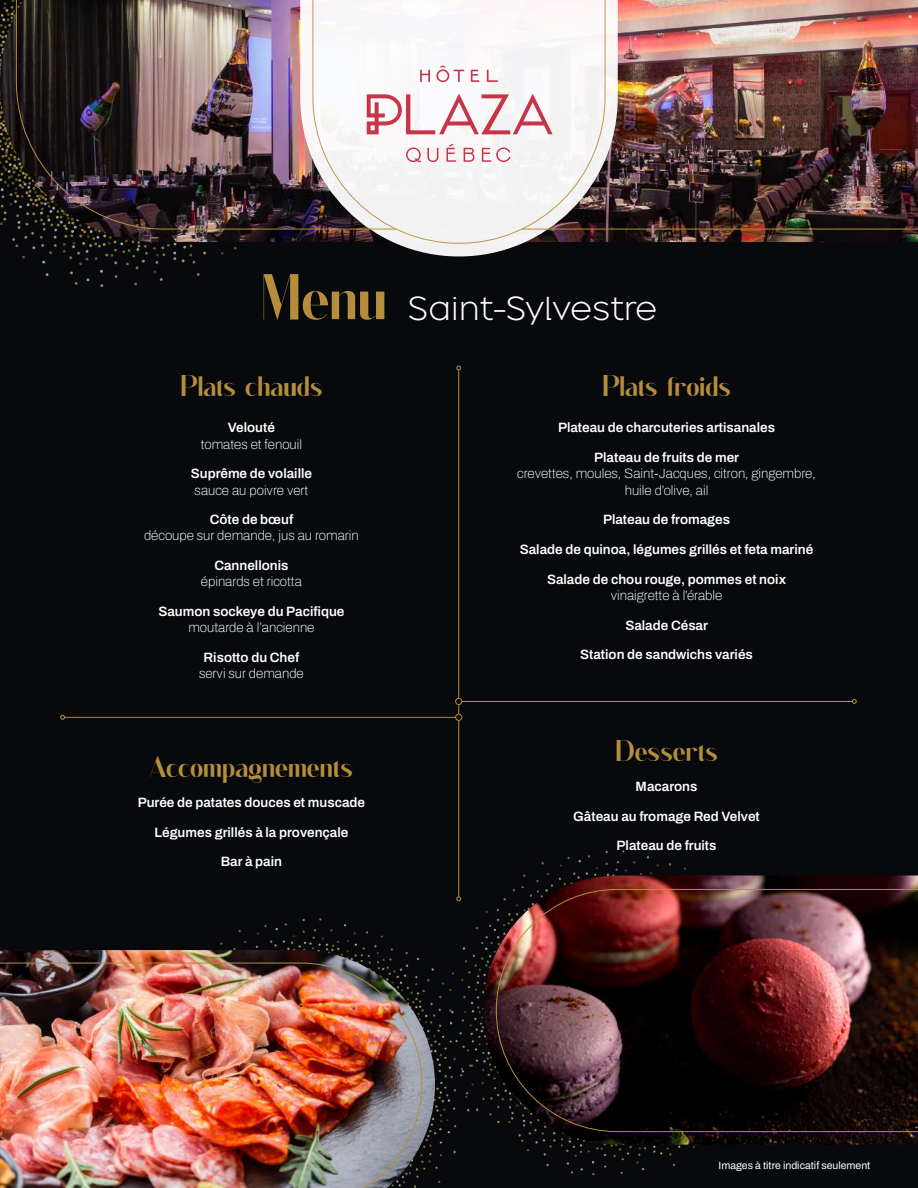
<style>
.page{position:relative;width:918px;height:1188px;background:#07090c}
.page>*{position:absolute;margin:0;border:0;box-sizing:border-box;transform-origin:0 0}
.t1{font:31.05px "Broadacre Light 0";color:#fff}
.t2{font:30px "Abindello";color:#b58d3c}
.t3{font:600 13.5px/29.7px "Archivo";color:#fff;text-align:center}
.t4{font:100 13.5px/16.2px "Archivo";color:#fff;text-align:center}
.t5{font:10.5px "Archivo";color:#fff}
.s1{font-family:"Abindello";font-size:64.95px;color:#b58d3c}
</style>
<div class="page">
<img style="left:15px;top:242px;width:222px;height:45px">
<img style="left:456px;top:851px;width:309px;height:323px">
<img style="left:220px;top:919px;width:252px;height:264px">
<img style="left:0;top:0;width:918px;height:242px">
<img style="left:0;top:950px;width:435px;height:233px">
<img style="left:483px;top:876px;width:435px;height:269px">
<img style="left:0;top:963px;width:422px;height:225px">
<img style="left:496px;top:889px;width:422px;height:243px">
<svg style="left:300px;top:230px;width:318px;height:26px"></svg>
<img style="left:16px;top:0;width:902px;height:230px">
<svg style="left:312px;top:0;width:294px;height:244px;background:#e6dedf"></svg>
<hr style="left:458px;top:370px;width:1px;height:328px;background:#b58d3c">
<svg style="left:457px;top:366px;width:4px;height:4px"></svg>
<hr style="left:462px;top:701px;width:390px;height:1px;background:#b58d3c">
<div style="left:455px;top:698px;width:7px;height:7px;border:1px solid #b58d3c;border-radius:50%"></div>
<svg style="left:852px;top:699px;width:5px;height:5px"></svg>
<hr style="left:65px;top:717px;width:391px;height:1px;background:#b58d3c">
<div style="left:455px;top:714px;width:7px;height:7px;border:1px solid #b58d3c;border-radius:50%"></div>
<svg style="left:60px;top:715px;width:5px;height:5px"></svg>
<svg style="left:457px;top:897px;width:4px;height:4px"></svg>
<hr style="left:458px;top:721px;width:1px;height:176px;background:#b58d3c">
<h1 class="t1" style="left:261px;top:289px;width:398px"><span class="s1">Menu</span> Saint-Sylvestre</h1>
<h2 class="t2" style="left:181px;top:369px;width:143px">Plats chauds</h2>
<p class="t3" style="left:228px;top:413px;width:49px">Velouté</p>
<p class="t4" style="left:201px;top:436px;width:103px">tomates et fenouil</p>
<p class="t3" style="left:191px;top:459px;width:123px">Suprême de volaille</p>
<p class="t4" style="left:195px;top:482px;width:115px">sauce au poivre vert</p>
<p class="t3" style="left:210px;top:505px;width:85px">Côte de bœuf</p>
<p class="t4" style="left:144px;top:528px;width:216px">découpe sur demande, jus au romarin</p>
<p class="t3" style="left:214px;top:551px;width:76px">Cannellonis</p>
<p class="t4" style="left:201px;top:574px;width:102px">épinards et ricotta</p>
<p class="t3" style="left:158px;top:597px;width:188px">Saumon sockeye du Pacifique</p>
<p class="t4" style="left:188px;top:619px;width:128px">moutarde à l’ancienne</p>
<p class="t3" style="left:204px;top:642px;width:97px">Risotto du Chef</p>
<p class="t4" style="left:199px;top:665px;width:106px">servi sur demande</p>
<h2 class="t2" style="left:150px;top:750px;width:204px">Accompagnements</h2>
<p class="t3" style="left:138px;top:787px;width:229px">Purée de patates douces et muscade</p>
<p class="t3" style="left:154px;top:817px;width:196px">Légumes grillés à la provençale</p>
<p class="t3" style="left:221px;top:847px;width:63px">Bar à pain</p>
<h2 class="t2" style="left:602px;top:369px;width:130px">Plats froids</h2>
<p class="t3" style="left:558px;top:413px;width:219px">Plateau de charcuteries artisanales</p>
<p class="t3" style="left:594px;top:443px;width:147px">Plateau de fruits de mer</p>
<p class="t4" style="left:517px;top:466px;width:300px">crevettes, moules, Saint-Jacques, citron, gingembre, huile d’olive, ail</p>
<p class="t3" style="left:520px;top:505px;width:295px">Plateau de fromages<br>Salade de quinoa, légumes grillés et feta mariné</p>
<p class="t3" style="left:547px;top:564px;width:240px">Salade de chou rouge, pommes et noix</p>
<p class="t4" style="left:611px;top:587px;width:113px">vinaigrette à l’érable</p>
<p class="t3" style="left:580px;top:610px;width:174px">Salade César<br>Station de sandwichs variés</p>
<h2 class="t2" style="left:616px;top:734px;width:103px">Desserts</h2>
<p class="t3" style="left:636px;top:771px;width:63px">Macarons</p>
<p class="t3" style="left:573px;top:801px;width:188px">Gâteau au fromage Red Velvet<br>Plateau de fruits</p>
<p class="t5" style="left:719px;top:1158px;width:153px">Images à titre indicatif seulement</p>
</div>
